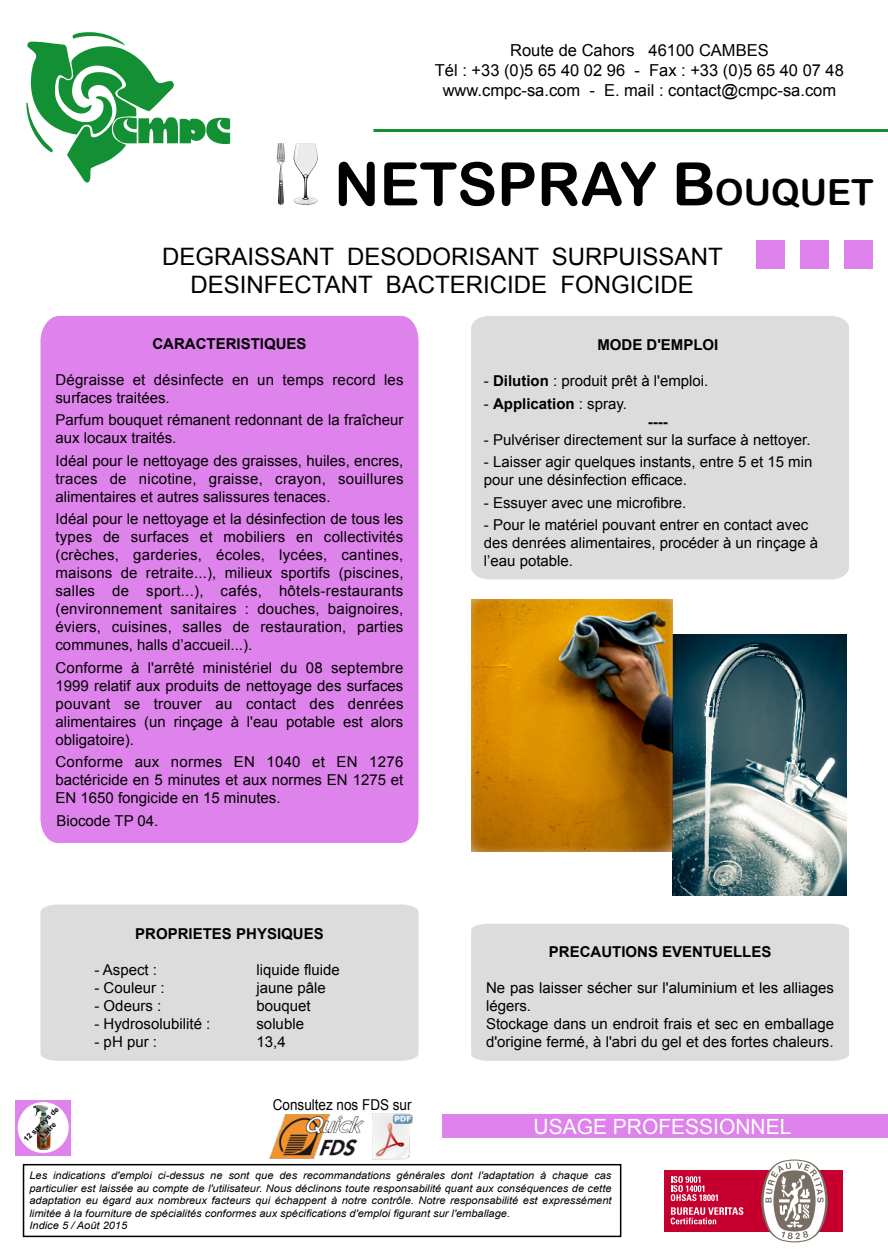
<style>
.page{position:relative;width:888px;height:1260px;background:#fff}
.page>*{position:absolute;margin:0;border:0;box-sizing:border-box;transform-origin:0 0}
.t1{font:60px "Arial Rounded MT Bold";color:#000}
.t2{font:24px/28.8px "Arial";color:#000;text-align:center}
.t3{font:21px "Arial";color:#fff}
.t4{font:16.5px/19.8px "Arial";color:#000;text-align:center}
.t5{font:15px/18px "Arial";color:#000}
.t6{font:700 15px "Arial";color:#000}
.t7{font:15px "Arial";color:#000;scale:.9 1}
.t8{font:italic 10.5px/12.5px "Arial";color:#000;scale:1.06 1}
.t9{font:700 7.5px/9px "Arial";color:#000;text-align:center}
.s1{font-size:36px}
.s2{font-weight:700}
.s3{font-weight:400}
</style>
<div class="page">
<hr style="left:374px;top:129px;width:514px;height:3px;background:#138f34">
<div style="left:471px;top:316px;width:378px;height:263px;background:#dcdcdc"></div>
<div style="left:471px;top:924px;width:378px;height:137px;background:#dcdcdc"></div>
<div style="left:442px;top:1114px;width:446px;height:24px;background:#de83eb"></div>
<div style="left:23px;top:1164px;width:598px;height:73px;border:2px solid #000"></div>
<img style="left:872px;top:240px;width:1px;height:29px">
<div style="left:844px;top:240px;width:28px;height:29px;background:#de83eb"></div>
<div style="left:800px;top:240px;width:29px;height:29px;background:#de83eb"></div>
<div style="left:756px;top:240px;width:29px;height:29px;background:#de83eb"></div>
<div style="left:40px;top:315px;width:378px;height:528px;background:#de83eb"></div>
<div style="left:40px;top:904px;width:378px;height:157px;background:#dcdcdc"></div>
<svg style="left:16px;top:1100px;width:55px;height:55px"></svg>
<div style="left:18px;top:1102px;width:51px;height:51px;background:#fff;border-radius:50%"></div>
<img style="left:33px;top:1105px;width:17px;height:45px">
<svg style="left:26px;top:32px;width:204px;height:151px"></svg>
<img style="left:269px;top:1115px;width:96px;height:44px">
<img style="left:373px;top:1114px;width:40px;height:45px">
<svg style="left:277px;top:143px;width:8px;height:62px"></svg>
<svg style="left:293px;top:143px;width:25px;height:62px"></svg>
<img style="left:672px;top:634px;width:174px;height:262px">
<img style="left:471px;top:599px;width:201px;height:252px">
<div style="left:664px;top:1170px;width:179px;height:62px;background:#c5002e"></div>
<svg style="left:671px;top:1176px;width:47px;height:25px"></svg>
<svg style="left:671px;top:1207px;width:72px;height:17px"></svg>
<svg style="left:761px;top:1160px;width:67px;height:82px"></svg>
<p class="t4" style="left:435px;top:41px;width:411px">Route de Cahors 46100 CAMBES<br>Tél : +33 (0)5 65 40 02 96 - Fax : +33 (0)5 65 40 07 48 www.cmpc-sa.com - E. mail : contact@cmpc-sa.com</p>
<h1 class="t1" style="left:334px;top:149px;width:541px">NETSPRAY B<span class="s1">OUQUET</span></h1>
<h2 class="t2" style="left:162px;top:242px;width:562px">DEGRAISSANT DESODORISANT SURPUISSANT<br>DESINFECTANT BACTERICIDE FONGICIDE</h2>
<p class="t6" style="left:152px;top:334px;width:156px">CARACTERISTIQUES</p>
<p class="t5" style="left:55px;top:371px;width:350px">Dégraisse et désinfecte en un temps record les surfaces traitées.</p>
<p class="t5" style="left:55px;top:411px;width:350px">Parfum bouquet rémanent redonnant de la fraîcheur aux locaux traités.</p>
<p class="t5" style="left:55px;top:452px;width:350px;text-align:justify">Idéal pour le nettoyage des graisses, huiles, encres, traces de nicotine, graisse, crayon, souillures alimentaires et autres salissures tenaces.</p>
<p class="t5" style="left:55px;top:510px;width:350px;text-align:justify">Idéal pour le nettoyage et la désinfection de tous les types de surfaces et mobiliers en collectivités (crèches, garderies, écoles, lycées, cantines, maisons de retraite...), milieux sportifs (piscines, salles de sport...), cafés, hôtels-restaurants (environnement sanitaires : douches, baignoires, éviers, cuisines, salles de restauration, parties communes, halls d’accueil...).</p>
<p class="t5" style="left:55px;top:659px;width:350px;text-align:justify">Conforme à l'arrêté ministériel du 08 septembre 1999 relatif aux produits de nettoyage des surfaces pouvant se trouver au contact des denrées alimentaires (un rinçage à l'eau potable est alors obligatoire).</p>
<p class="t5" style="left:55px;top:753px;width:350px;text-align:justify">Conforme aux normes EN 1040 et EN 1276 bactéricide en 5 minutes et aux normes EN 1275 et EN 1650 fongicide en 15 minutes.</p>
<p class="t5" style="left:56px;top:812px;width:104px">Biocode TP 04.</p>
<p class="t9" style="left:22px;top:1138px;width:48px;rotate:-45deg">12 sprays de<br>1 litre</p>
<p class="t6" style="left:135px;top:924px;width:190px">PROPRIETES PHYSIQUES</p>
<p class="t5" style="left:94px;top:961px;width:64px">- Aspect :</p>
<p class="t5" style="left:256px;top:961px;width:85px">liquide fluide</p>
<p class="t5" style="left:94px;top:979px;width:72px">- Couleur :</p>
<p class="t5" style="left:256px;top:979px;width:71px">jaune pâle</p>
<p class="t5" style="left:94px;top:997px;width:68px">- Odeurs :</p>
<p class="t5" style="left:256px;top:997px;width:56px">bouquet</p>
<p class="t5" style="left:94px;top:1015px;width:117px">- Hydrosolubilité :</p>
<p class="t5" style="left:256px;top:1015px;width:49px">soluble</p>
<p class="t5" style="left:94px;top:1033px;width:64px">- pH pur :</p>
<p class="t5" style="left:256px;top:1033px;width:31px">13,4</p>
<p class="t7" style="left:273px;top:1095px;width:156px">Consultez nos FDS sur</p>
<p class="t6" style="left:597px;top:335px;width:123px">MODE D'EMPLOI</p>
<p class="t5" style="left:484px;top:372px;width:226px">- <span class="s2">Dilution</span> : produit prêt à l'emploi.</p>
<p class="t6" style="left:484px;top:394px;width:145px"><span class="s3">-</span> Application <span class="s3">: spray.</span></p>
<p class="t6" style="left:648px;top:412px;width:21px">----</p>
<p class="t5" style="left:484px;top:431px;width:328px">- Pulvériser directement sur la surface à nettoyer.</p>
<p class="t5" style="left:484px;top:453px;width:330px">- Laisser agir quelques instants, entre 5 et 15 min pour une désinfection efficace.</p>
<p class="t5" style="left:484px;top:494px;width:204px">- Essuyer avec une microfibre.</p>
<p class="t5" style="left:484px;top:516px;width:336px">- Pour le matériel pouvant entrer en contact avec des denrées alimentaires, procéder à un rinçage à l’eau potable.</p>
<p class="t6" style="left:549px;top:942px;width:224px">PRECAUTIONS EVENTUELLES</p>
<p class="t5" style="left:486px;top:979px;width:349px">Ne pas laisser sécher sur l'aluminium et les alliages légers.<br>Stockage dans un endroit frais et sec en emballage d'origine fermé, à l'abri du gel et des fortes chaleurs.</p>
<h3 class="t3" style="left:534px;top:1112px;width:259px">USAGE PROFESSIONNEL</h3>
<p class="t8" style="left:29px;top:1170px;width:551px">Les indications d'emploi ci-dessus ne sont que des recommandations générales dont l'adaptation à chaque cas particulier est laissée au compte de l'utilisateur. Nous déclinons toute responsabilité quant aux conséquences de cette adaptation eu égard aux nombreux facteurs qui échappent à notre contrôle. Notre responsabilité est expressément limitée à la fourniture de spécialités conformes aux spécifications d'emploi figurant sur l'emballage.<br>Indice 5 / Août 2015</p>
</div>
